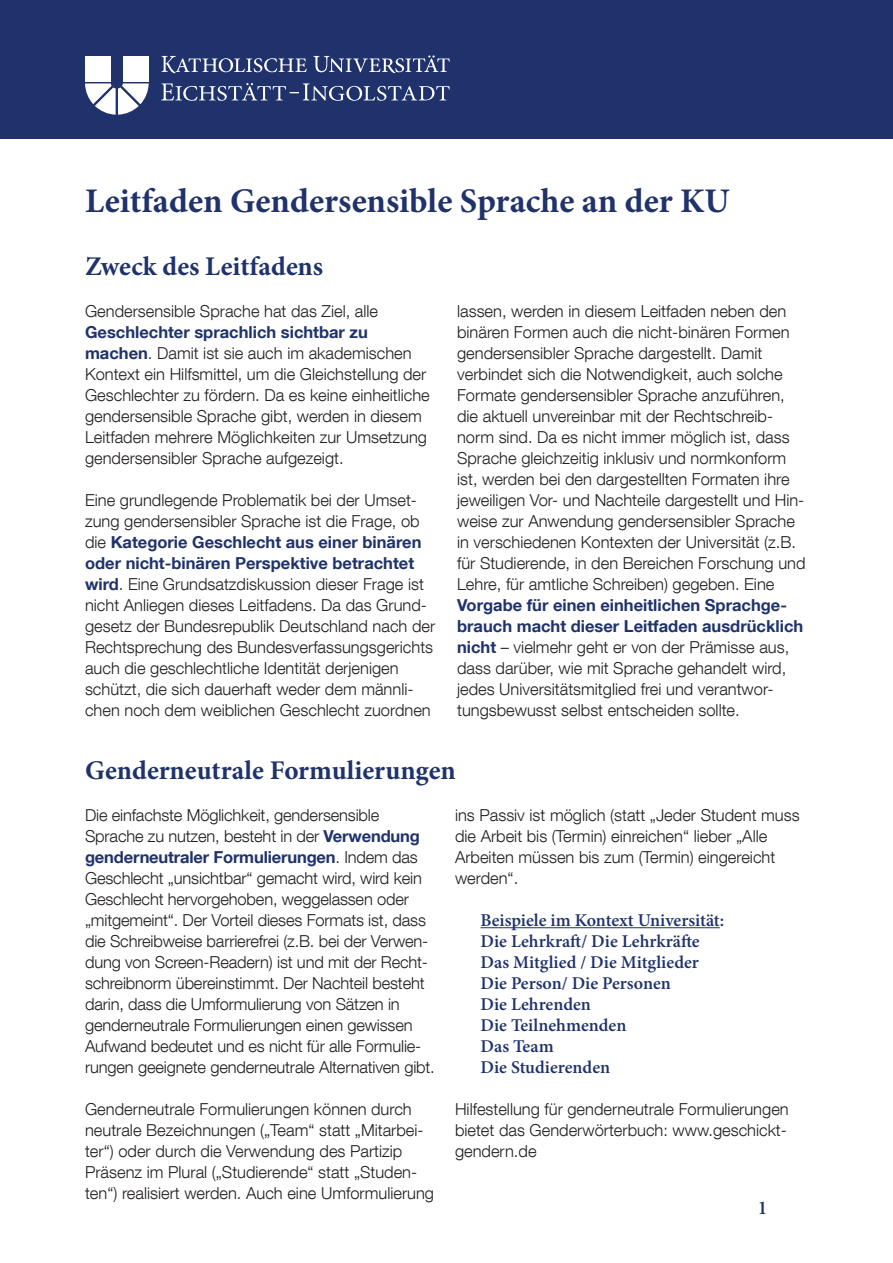
<style>
.page{position:relative;width:893px;height:1263px;background:#fff}
.page>*{position:absolute;margin:0;border:0;box-sizing:border-box;transform-origin:0 0}
.Titel{font:700 34.5px "Minion Pro";color:#1f326b}
.Überschrift_blau{font:700 27px "Minion Pro";color:#1f326b}
.t1{font:600 19.5px "Minion Pro";color:#1f326b}
.Fließtext{font:600 18px "Minion Pro";color:#1f326b}
.Fließtext-2{font:300 16.5px/21px "Helvetica Neue LT Com";color:#231f20}
.s1{font-weight:700;color:#1f326b}
</style>
<div class="page">
<div style="left:0;top:0;width:893px;height:138px;background:#1f326b"></div>
<svg style="left:161px;top:83px;width:289px;height:18px"></svg>
<svg style="left:162px;top:55px;width:288px;height:18px"></svg>
<div style="left:85px;top:56px;width:26px;height:25px;background:#fff"></div>
<div style="left:123px;top:56px;width:26px;height:25px;background:#fff"></div>
<svg style="left:85px;top:83px;width:64px;height:32px"></svg>
<hr style="left:480px;top:927px;width:240px;height:1px;background:#1f326b">
<p class="Titel" style="left:85px;top:180px;width:646px">Leitfaden Gendersensible Sprache an der KU</p>
<p class="Überschrift_blau" style="left:85px;top:250px;width:240px">Zweck des Leitfadens</p>
<p class="Fließtext-2" style="left:85px;top:300px;width:346px">Gendersensible Sprache hat das Ziel, alle <span class="s1">Geschlechter sprachlich sichtbar zu machen</span>. Damit ist sie auch im akademischen Kontext ein Hilfsmittel, um die Gleichstellung der Geschlechter zu fördern. Da es keine einheitliche gendersensible Sprache gibt, werden in diesem Leitfaden mehrere Möglichkeiten zur Umsetzung gendersensibler Sprache aufgezeigt.</p>
<p class="Fließtext-2" style="left:85px;top:489px;width:352px">Eine grundlegende Problematik bei der Umset&shy;zung gendersensibler Sprache ist die Frage, ob die <span class="s1">Kategorie Geschlecht aus einer binären oder nicht-binären Perspektive betrachtet wird</span>. Eine Grundsatzdiskussion dieser Frage ist nicht Anliegen dieses Leitfadens. Da das Grund&shy;gesetz der Bundesrepublik Deutschland nach der Rechtsprechung des Bundesverfassungsgerichts auch die geschlechtliche Identität derjenigen schützt, die sich dauerhaft weder dem männli&shy;chen noch dem weiblichen Geschlecht zuordnen</p>
<p class="Fließtext-2" style="left:457px;top:300px;width:350px">lassen, werden in diesem Leitfaden neben den binären Formen auch die nicht-binären Formen gendersensibler Sprache dargestellt. Damit verbindet sich die Notwendigkeit, auch solche Formate gendersensibler Sprache anzuführen, die aktuell unvereinbar mit der Rechtschreib&shy;norm sind. Da es nicht immer möglich ist, dass Sprache gleichzeitig inklusiv und normkonform ist, werden bei den dargestellten Formaten ihre jeweiligen Vor- und Nachteile dargestellt und Hin&shy;weise zur Anwendung gendersensibler Sprache in verschiedenen Kontexten der Universität (z.B. für Studierende, in den Bereichen Forschung und Lehre, für amtliche Schreiben) gegeben. Eine <span class="s1">Vorgabe für einen einheitlichen Sprachge&shy;brauch macht dieser Leitfaden ausdrücklich nicht</span> – vielmehr geht er von der Prämisse aus, dass darüber, wie mit Sprache gehandelt wird, jedes Universitätsmitglied frei und verantwor&shy;tungsbewusst selbst entscheiden sollte.</p>
<p class="Überschrift_blau" style="left:85px;top:754px;width:372px">Genderneutrale Formulierungen</p>
<p class="Fließtext-2" style="left:85px;top:804px;width:351px">Die einfachste Möglichkeit, gendersensible Sprache zu nutzen, besteht in der <span class="s1">Verwendung genderneutraler Formulierungen</span>. Indem das Geschlecht „unsichtbar“ gemacht wird, wird kein Geschlecht hervorgehoben, weggelassen oder „mitgemeint“. Der Vorteil dieses Formats ist, dass die Schreibweise barrierefrei (z.B. bei der Verwen&shy;dung von Screen-Readern) ist und mit der Recht&shy;schreibnorm übereinstimmt. Der Nachteil besteht darin, dass die Umformulierung von Sätzen in genderneutrale Formulierungen einen gewissen Aufwand bedeutet und es nicht für alle Formulie&shy;rungen geeignete genderneutrale Alternativen gibt.</p>
<p class="Fließtext-2" style="left:85px;top:1098px;width:351px">Genderneutrale Formulierungen können durch neutrale Bezeichnungen („Team“ statt „Mitarbei&shy;ter“) oder durch die Verwendung des Partizip Präsenz im Plural („Studierende“ statt „Studen&shy;ten“) realisiert werden. Auch eine Umformulierung</p>
<p class="Fließtext-2" style="left:455px;top:804px;width:346px">ins Passiv ist möglich (statt „Jeder Student muss die Arbeit bis (Termin) einreichen“ lieber „Alle Arbeiten müssen bis zum (Termin) eingereicht werden“.</p>
<p class="Fließtext" style="left:480px;top:908px;width:245px">Beispiele im Kontext Universität:</p>
<p class="Fließtext" style="left:480px;top:929px;width:221px">Die Lehrkraft/ Die Lehrkräfte</p>
<p class="Fließtext" style="left:480px;top:950px;width:220px">Das Mitglied / Die Mitglieder</p>
<p class="Fließtext" style="left:480px;top:971px;width:192px">Die Person/ Die Personen</p>
<p class="Fließtext" style="left:480px;top:992px;width:112px">Die Lehrenden</p>
<p class="Fließtext" style="left:480px;top:1013px;width:147px">Die Teilnehmenden</p>
<p class="Fließtext" style="left:480px;top:1034px;width:75px">Das Team</p>
<p class="Fließtext" style="left:480px;top:1055px;width:131px">Die Studierenden</p>
<p class="Fließtext-2" style="left:455px;top:1098px;width:335px;text-align:justify">Hilfestellung für genderneutrale Formulierungen bietet das Genderwörterbuch: www.geschickt&shy;gendern.de</p>
<p class="t1" style="left:758px;top:1194px;width:11px">1</p>
</div>
